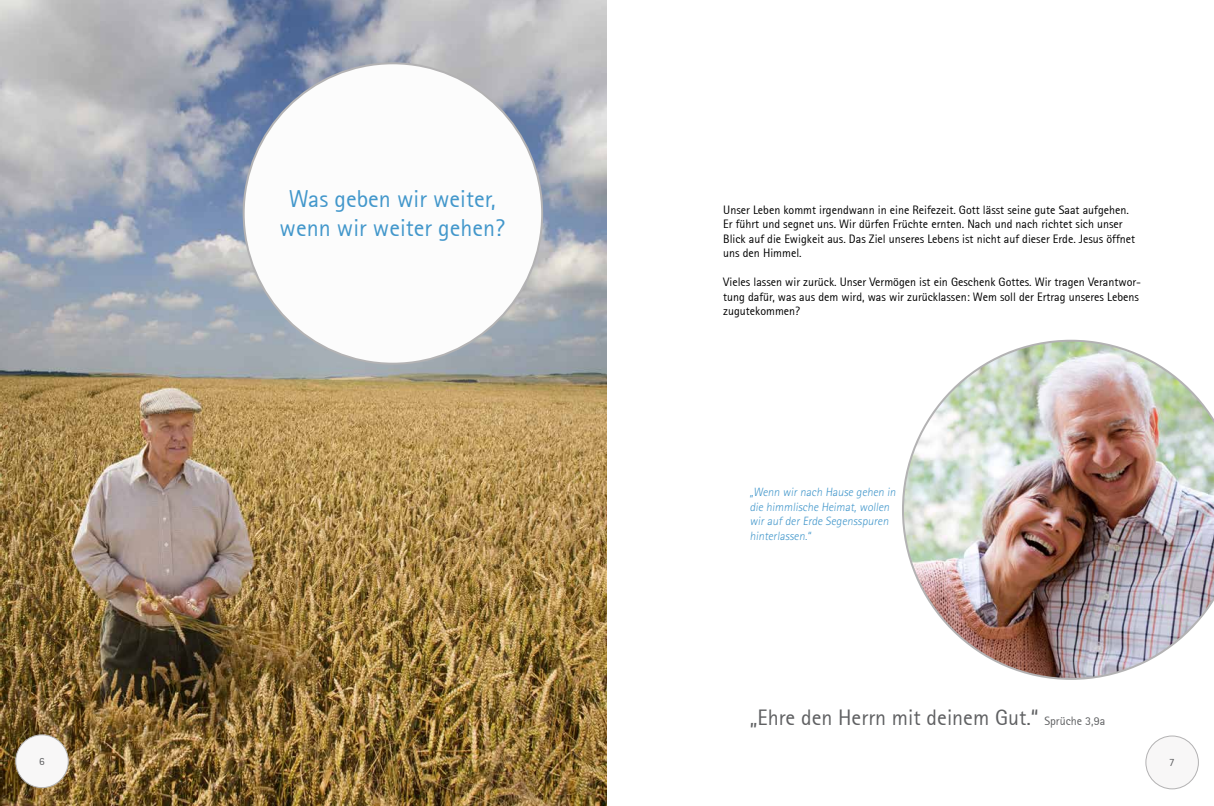
<style>
.page{position:relative;width:1214px;height:806px;background:#fff}
.page>*{position:absolute;margin:0;border:0;box-sizing:border-box;transform-origin:0 0}
.t1{font:24px/28.8px "Agfa Rotis Sans Serif";color:#4297cb;text-align:center}
.t2{font:22px "Agfa Rotis Sans Serif";color:#5f6062}
.t3{font:12px/14.4px "Agfa Rotis Sans Serif";color:#000}
.t4{font:300 12px/14.4px "Rotis Sans Serif Std";color:#4297cb}
.t5{font:11px "Agfa Rotis Sans Serif";color:#5f6062}
.s1{font-size:12px}
</style>
<div class="page">
<img style="left:0;top:0;width:607px;height:805px">
<div style="left:244px;top:63px;width:298px;height:300px;background:#fcfcfc;border-radius:50%"></div>
<div style="left:1145px;top:735px;width:53px;height:53px;background:#f8f7f7;border-radius:50%"></div>
<div style="left:1145px;top:735px;width:53px;height:53px;border:1px solid #b3b2b3;border-radius:50%"></div>
<div style="left:16px;top:734px;width:52px;height:53px;background:#f8f7f7;border-radius:50%"></div>
<div style="left:15px;top:733px;width:54px;height:54px;border:1px solid #b3b2b3;border-radius:50%"></div>
<img style="left:902px;top:339px;width:311px;height:340px">
<h1 class="t1" style="left:279px;top:184px;width:227px">Was geben wir weiter, wenn wir weiter gehen?</h1>
<p class="t3" style="left:723px;top:202px;width:413px">Unser Leben kommt irgendwann in eine Reifezeit. Gott lässt seine gute Saat aufgehen.<br>Er führt und segnet uns. Wir dürfen Früchte ernten. Nach und nach richtet sich unser Blick auf die Ewigkeit aus. Das Ziel unseres Lebens ist nicht auf dieser Erde. Jesus öffnet uns den Himmel.</p>
<p class="t3" style="left:723px;top:274px;width:419px">Vieles lassen wir zurück. Unser Vermögen ist ein Geschenk Gottes. Wir tragen Verantwor&shy;tung dafür, was aus dem wird, was wir zurücklassen: Wem soll der Ertrag unseres Lebens zugutekommen?</p>
<p class="t4" style="left:749px;top:485px;width:149px">„Wenn wir nach Hause gehen in die himmlische Heimat, wollen wir auf der Erde Segensspuren hinterlassen.“</p>
<h2 class="t2" style="left:749px;top:703px;width:357px">„Ehre den Herrn mit deinem Gut.“ <span class="s1">Sprüche 3,9a</span></h2>
<p class="t5" style="left:39px;top:754px;width:7px">6</p>
<p class="t5" style="left:1168px;top:755px;width:7px">7</p>
</div>
